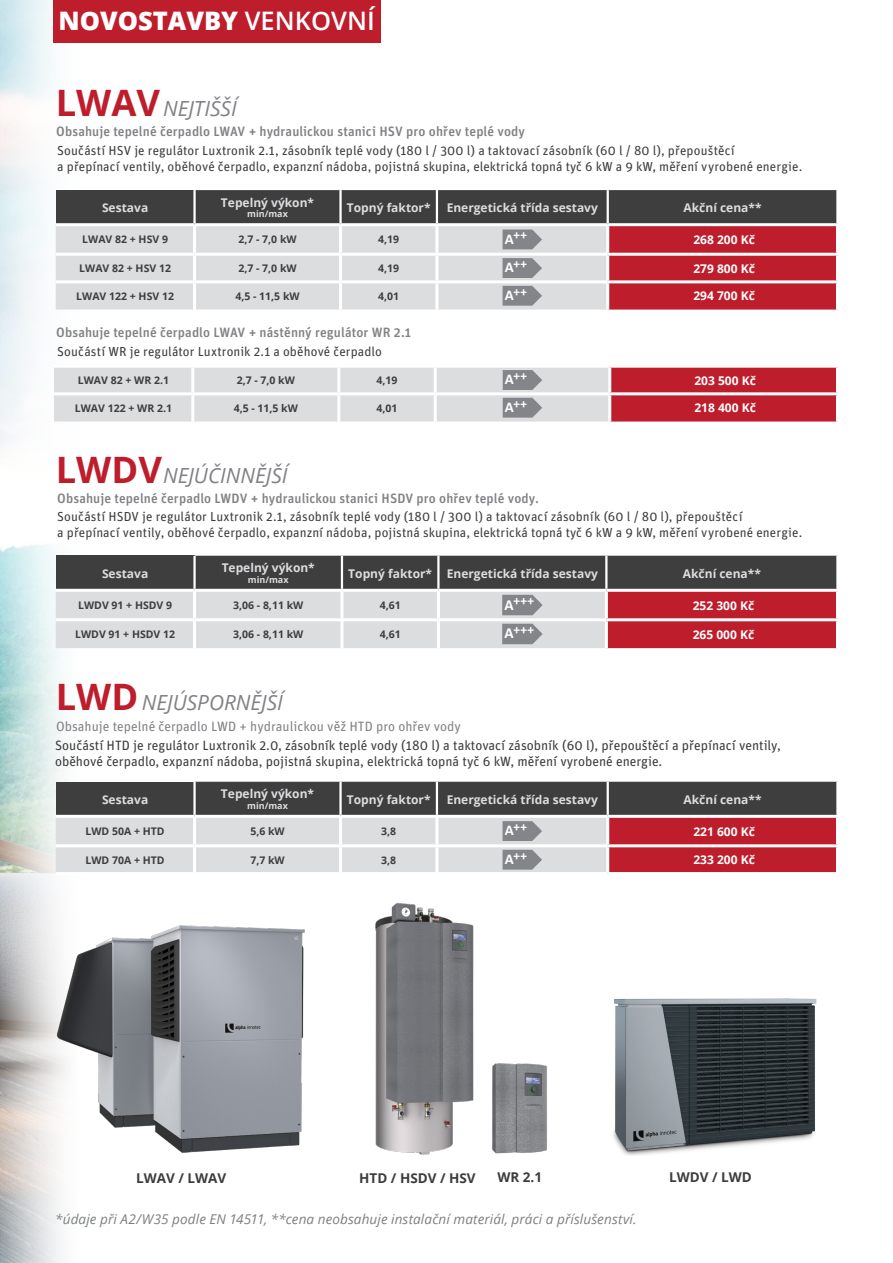
<style>
.page{position:relative;width:893px;height:1263px;background:#fff}
.page>*{position:absolute;margin:0;border:0;box-sizing:border-box;transform-origin:0 0}
.t1{font:700 36.45px "Open Sans";color:#be1d2c}
.t2{font:800 25.5px "Open Sans";color:#fff}
.t3{font:italic 20.85px "Open Sans";color:#808285}
.t4{font:13.5px/16.2px "Unit Pro";color:#3d3c3b}
.t5{font:500 13.5px "Unit Pro";letter-spacing:.01em;color:#808285}
.t6{font:italic 13.5px "Open Sans";letter-spacing:.01em;color:#7c7f81}
.t7{font:13.5px "Unit Pro";color:#808285}
.t8{font:700 13.5px "Open Sans";color:#3d3c3b}
.t9{font:700 13.5px "Calibri";color:#fff}
.t10{font:700 13.2px "Calibri";color:#fff}
.t11{font:13.05px/16.2px "Unit Pro";letter-spacing:.01em;color:#3e3e3f}
.t12{font:700 12px "Open Sans";color:#dcdddf}
.t13{font:700 12px "Open Sans";color:#fff}
.t14{font:700 10.5px "Open Sans";color:#3e3e3f}
.t15{font:700 9px "Open Sans";color:#dcdddf}
.s1{font-weight:600}
.s2{font-size:14.85px}
.s3{font-size:15.45px}
.s4{color:#3e3e3f}
</style>
<div class="page">
<img style="left:0;top:0;width:87px;height:1263px">
<div style="left:56px;top:190px;width:139px;height:35px;background:#3e3e3f"></div>
<div style="left:56px;top:226px;width:137px;height:84px;background:#dcdddf"></div>
<hr style="left:56px;top:223px;width:139px;height:3px;background:#fff">
<hr style="left:56px;top:253px;width:139px;height:3px;background:#fff">
<hr style="left:56px;top:280px;width:139px;height:3px;background:#fff">
<hr style="left:193px;top:190px;width:3px;height:33px;background:#fff">
<svg style="left:195px;top:190px;width:642px;height:120px;background:#ab868b"></svg>
<hr style="left:54px;top:365px;width:139px;height:3px;background:#fff">
<svg style="left:54px;top:366px;width:783px;height:55px;background:#d4abb0"></svg>
<svg style="left:56px;top:556px;width:781px;height:92px;background:#a08589"></svg>
<hr style="left:56px;top:872px;width:139px;height:3px;background:#fff">
<svg style="left:56px;top:782px;width:781px;height:91px;background:#a0868a"></svg>
<img style="left:613px;top:998px;width:204px;height:157px">
<img style="left:375px;top:902px;width:130px;height:253px">
<img style="left:54px;top:914px;width:251px;height:246px">
<img style="left:477px;top:1057px;width:70px;height:96px">
<div style="left:53px;top:0;width:327px;height:42px;background:#be1d2c"></div>
<p class="t2" style="left:58px;top:2px;width:318px">NOVOSTAVBY <span class="s1">VENKOVNÍ</span></p>
<p class="t1" style="left:56px;top:77px;width:106px">LWAV</p>
<p class="t3" style="left:163px;top:94px;width:75px">NEJTIŠŠÍ</p>
<p class="t5" style="left:56px;top:122px;width:470px">Obsahuje tepelné čerpadlo LWAV + hydraulickou stanici HSV pro ohřev teplé vody</p>
<p class="t11" style="left:57px;top:142px;width:747px">Součástí HSV je regulátor Luxtronik 2.1, zásobník teplé vody (180 l / 300 l) a taktovací zásobník (60 l / 80 l), přepouštěcí<br>a přepínací ventily, oběhové čerpadlo, expanzní nádoba, pojistná skupina, elektrická topná tyč 6 kW a 9 kW, měření vyrobené energie.</p>
<p class="t12" style="left:102px;top:199px;width:48px">Sestava</p>
<p class="t12" style="left:221px;top:194px;width:95px">Tepelný výkon*</p>
<p class="t15" style="left:247px;top:208px;width:42px">min/max</p>
<p class="t12" style="left:347px;top:199px;width:85px">Topný faktor*</p>
<p class="t12" style="left:447px;top:199px;width:153px">Energetická třída sestavy</p>
<p class="t12" style="left:684px;top:199px;width:80px">Akční cena**</p>
<p class="t14" style="left:82px;top:232px;width:87px">LWAV 82 + HSV 9</p>
<p class="t14" style="left:238px;top:232px;width:60px">2,7 - 7,0 kW</p>
<p class="t14" style="left:378px;top:232px;width:23px">4,19</p>
<p class="t10" style="left:505px;top:227px;width:24px"><span class="s2">A</span>++</p>
<p class="t13" style="left:693px;top:231px;width:63px">268 200 Kč</p>
<p class="t14" style="left:79px;top:261px;width:93px">LWAV 82 + HSV 12</p>
<p class="t14" style="left:238px;top:261px;width:60px">2,7 - 7,0 kW</p>
<p class="t14" style="left:378px;top:261px;width:23px">4,19</p>
<p class="t10" style="left:505px;top:255px;width:24px"><span class="s2">A</span>++</p>
<p class="t13" style="left:693px;top:260px;width:63px">279 800 Kč</p>
<p class="t14" style="left:76px;top:288px;width:99px">LWAV 122 + HSV 12</p>
<p class="t14" style="left:235px;top:288px;width:66px">4,5 - 11,5 kW</p>
<p class="t14" style="left:378px;top:288px;width:23px">4,01</p>
<p class="t10" style="left:505px;top:283px;width:24px"><span class="s2">A</span>++</p>
<p class="t13" style="left:693px;top:287px;width:63px">294 700 Kč</p>
<p class="t5" style="left:56px;top:323px;width:357px">Obsahuje tepelné čerpadlo LWAV + nástěnný regulátor WR 2.1</p>
<p class="t11" style="left:57px;top:343px;width:326px">Součástí WR je regulátor Luxtronik 2.1 a oběhové čerpadlo</p>
<p class="t14" style="left:78px;top:373px;width:93px">LWAV 82 + WR 2.1</p>
<p class="t14" style="left:237px;top:373px;width:60px">2,7 - 7,0 kW</p>
<p class="t14" style="left:376px;top:373px;width:23px">4,19</p>
<p class="t10" style="left:505px;top:367px;width:24px"><span class="s2">A</span>++</p>
<p class="t13" style="left:694px;top:372px;width:63px">203 500 Kč</p>
<p class="t14" style="left:75px;top:400px;width:99px">LWAV 122 + WR 2.1</p>
<p class="t14" style="left:234px;top:400px;width:66px">4,5 - 11,5 kW</p>
<p class="t14" style="left:376px;top:400px;width:23px">4,01</p>
<p class="t10" style="left:505px;top:395px;width:24px"><span class="s2">A</span>++</p>
<p class="t13" style="left:694px;top:399px;width:63px">218 400 Kč</p>
<p class="t1" style="left:56px;top:443px;width:108px">LWDV</p>
<p class="t3" style="left:163px;top:461px;width:126px">NEJÚČINNĚJŠÍ</p>
<p class="t5" style="left:57px;top:489px;width:483px">Obsahuje tepelné čerpadlo LWDV + hydraulickou stanici HSDV pro ohřev teplé vody.</p>
<p class="t11" style="left:57px;top:508px;width:747px">Součástí HSDV je regulátor Luxtronik 2.1, zásobník teplé vody (180 l / 300 l) a taktovací zásobník (60 l / 80 l), přepouštěcí<br>a přepínací ventily, oběhové čerpadlo, expanzní nádoba, pojistná skupina, elektrická topná tyč 6 kW a 9 kW, měření vyrobené energie.</p>
<p class="t12" style="left:102px;top:565px;width:48px">Sestava</p>
<p class="t12" style="left:222px;top:559px;width:95px">Tepelný výkon*</p>
<p class="t15" style="left:248px;top:573px;width:42px">min/max</p>
<p class="t12" style="left:348px;top:565px;width:85px">Topný faktor*</p>
<p class="t12" style="left:447px;top:565px;width:153px">Energetická třída sestavy</p>
<p class="t12" style="left:683px;top:565px;width:80px">Akční cena**</p>
<p class="t14" style="left:78px;top:598px;width:95px">LWDV 91 + HSDV 9</p>
<p class="t14" style="left:233px;top:598px;width:72px">3,06 - 8,11 kW</p>
<p class="t14" style="left:380px;top:598px;width:23px">4,61</p>
<p class="t9" style="left:504px;top:592px;width:31px"><span class="s3">A</span>+++</p>
<p class="t13" style="left:693px;top:597px;width:63px">252 300 Kč</p>
<p class="t14" style="left:75px;top:627px;width:101px">LWDV 91 + HSDV 12</p>
<p class="t14" style="left:233px;top:627px;width:72px">3,06 - 8,11 kW</p>
<p class="t14" style="left:380px;top:627px;width:23px">4,61</p>
<p class="t9" style="left:504px;top:621px;width:31px"><span class="s3">A</span>+++</p>
<p class="t13" style="left:693px;top:626px;width:63px">265 000 Kč</p>
<p class="t1" style="left:56px;top:671px;width:84px">LWD</p>
<p class="t3" style="left:142px;top:688px;width:143px">NEJÚSPORNĚJŠÍ</p>
<p class="t7" style="left:56px;top:717px;width:406px">Obsahuje tepelné čerpadlo LWD + hydraulickou věž HTD pro ohřev vody</p>
<p class="t4" style="left:55px;top:736px;width:727px">Součástí HTD je regulátor Luxtronik 2.0, zásobník teplé vody (180 l) a taktovací zásobník (60 l), přepouštěcí a přepínací ventily, oběhové čerpadlo, expanzní nádoba, pojistná skupina, <span class="s4">elektrická topná tyč 6 kW</span>, měření vyrobené energie.</p>
<p class="t12" style="left:102px;top:791px;width:48px">Sestava</p>
<p class="t12" style="left:221px;top:785px;width:95px">Tepelný výkon*</p>
<p class="t15" style="left:247px;top:799px;width:42px">min/max</p>
<p class="t12" style="left:347px;top:791px;width:85px">Topný faktor*</p>
<p class="t12" style="left:447px;top:791px;width:153px">Energetická třída sestavy</p>
<p class="t12" style="left:684px;top:791px;width:80px">Akční cena**</p>
<p class="t14" style="left:86px;top:824px;width:81px">LWD 50A + HTD</p>
<p class="t14" style="left:250px;top:824px;width:36px">5,6 kW</p>
<p class="t14" style="left:381px;top:824px;width:17px">3,8</p>
<p class="t10" style="left:505px;top:818px;width:24px"><span class="s2">A</span>++</p>
<p class="t13" style="left:693px;top:823px;width:63px">221 600 Kč</p>
<p class="t14" style="left:86px;top:852px;width:81px">LWD 70A + HTD</p>
<p class="t14" style="left:250px;top:852px;width:36px">7,7 kW</p>
<p class="t14" style="left:381px;top:852px;width:17px">3,8</p>
<p class="t10" style="left:505px;top:847px;width:24px"><span class="s2">A</span>++</p>
<p class="t13" style="left:693px;top:851px;width:63px">233 200 Kč</p>
<p class="t8" style="left:136px;top:1168px;width:92px">LWAV / LWAV</p>
<p class="t8" style="left:359px;top:1168px;width:118px">HTD / HSDV / HSV</p>
<p class="t8" style="left:497px;top:1168px;width:46px">WR 2.1</p>
<p class="t8" style="left:669px;top:1168px;width:84px">LWDV / LWD</p>
<p class="t6" style="left:55px;top:1210px;width:583px">*údaje při A2/W35 podle EN 14511, **cena neobsahuje instalační materiál, práci a příslušenství.</p>
</div>
